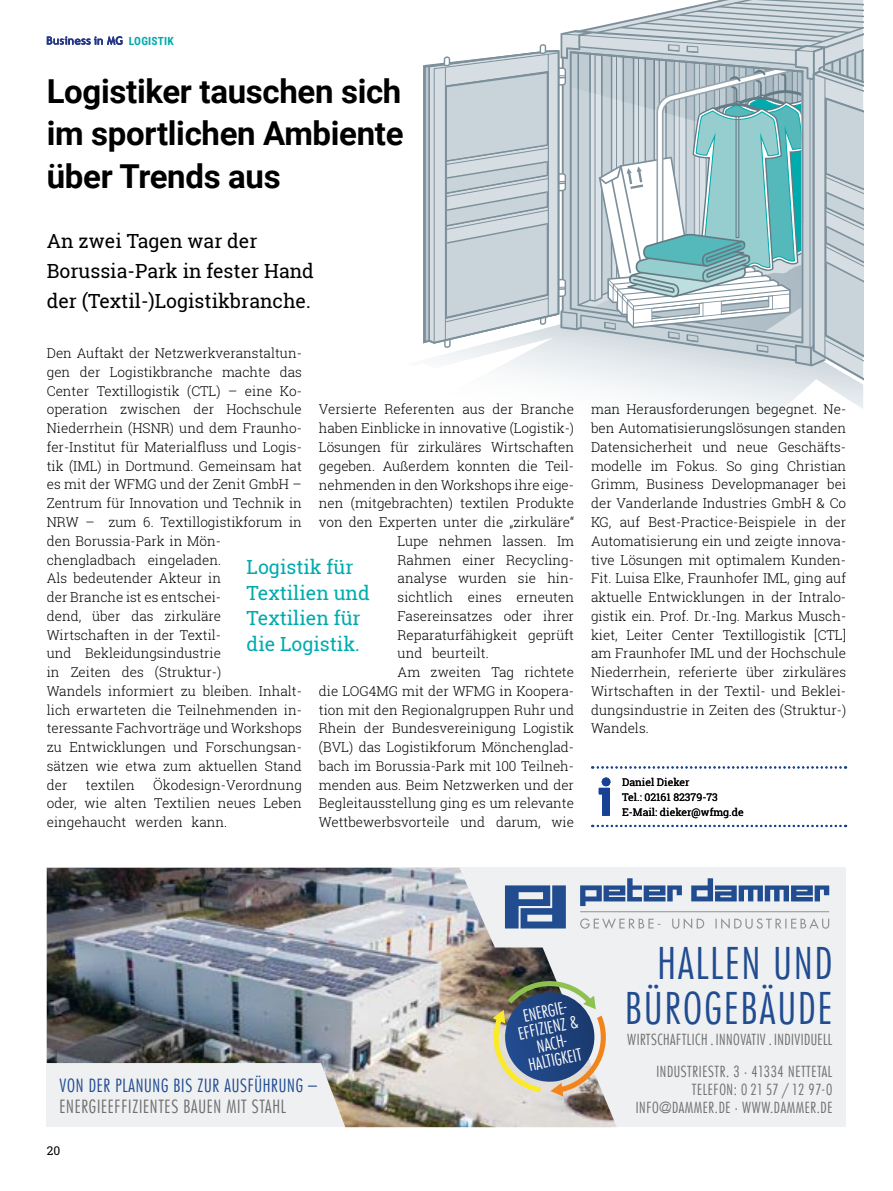
<style>
.page{position:relative;width:893px;height:1191px;background:#fff}
.page>*{position:absolute;margin:0;border:0;box-sizing:border-box;transform-origin:0 0}
.t1{font:300 condensed 42.75px/45px "Futura LT";letter-spacing:.05em;color:#214c90;text-align:right}
.t2{font:700 33px/42px "Roboto";letter-spacing:-.01em;color:#000;text-align:justify}
.t3{font:19.5px/30px "Roboto Slab";color:#000}
.t4{font:19.5px/25.5px "Roboto Slab";color:#00abae}
.t5{font:300 condensed 17.85px "Futura LT";letter-spacing:.04em;color:#706f6f}
.t6{font:300 condensed 17.85px "Futura LT";letter-spacing:.04em;color:#214c90}
.t7{font:300 condensed 16.5px/16.4px "Futura LT";color:#fff;text-align:center}
.t8{font:300 condensed 15px/18px "Futura LT";letter-spacing:.04em;color:#706f6f;text-align:right}
.t9{font:300 13.5px/18.8px "Roboto Slab";color:#000;text-align:justify}
.t10{font:12px "Roboto Slab";color:#000}
.t11{font:700 11.4px "Roboto Condensed";letter-spacing:.02em;color:#00abae}
.t12{font:10.5px/15px "Roboto Slab";color:#000}
</style>
<div class="page">
<svg style="left:47px;top:36px;width:76px;height:9px"></svg>
<div style="left:47px;top:867px;width:799px;height:260px;background:#eff0f2"></div>
<img style="left:47px;top:867px;width:570px;height:260px">
<svg style="left:493px;top:978px;width:118px;height:118px"></svg>
<svg style="left:505px;top:885px;width:61px;height:43px"></svg>
<svg style="left:580px;top:878px;width:102px;height:28px"></svg>
<svg style="left:691px;top:878px;width:138px;height:23px"></svg>
<svg style="left:580px;top:918px;width:249px;height:11px"></svg>
<hr style="left:580px;top:911px;width:249px;height:1px;background:#929292">
<svg style="left:638px;top:391px;width:225px;height:23px"></svg>
<svg style="left:423px;top:0;width:440px;height:391px"></svg>
<svg style="left:599px;top:777px;width:11px;height:39px"></svg>
<svg style="left:592px;top:766px;width:254px;height:2px"></svg>
<svg style="left:592px;top:825px;width:254px;height:2px"></svg>
<p class="t11" style="left:129px;top:33px;width:46px">LOGISTIK</p>
<h2 class="t2" style="left:47px;top:69px;width:358px">Logistiker tauschen sich im sportlichen Ambiente über Trends aus</h2>
<h3 class="t3" style="left:47px;top:226px;width:269px">An zwei Tagen war der<br>Borussia- Park in fester Hand der (Textil-)Logistikbranche.</h3>
<p class="t9" style="left:47px;top:343px;width:257px;text-align:left">Den Auftakt der Netzwerkveranstaltun&shy;gen der Logistikbranche machte das<br>Center Textillogistik (CTL) – eine Ko&shy;operation zwischen der Hochschule<br>Niederrhein (HSNR) und dem Fraunho&shy;fer-Institut für Materialfluss und Logis&shy;tik (IML) in Dortmund. Gemeinsam hat es mit der WFMG und der Zenit GmbH –<br>Zentrum für Innovation und Technik in<br>NRW – zum 6. Textillogistikforum in den Borussia-Park in Mön&shy;chengladbach eingeladen.<br>Als bedeutender Akteur in<br>der Branche ist es entschei-<br>dend, über das zirkuläre<br>Wirtschaften in der Textil-<br>und Bekleidungsindustrie<br>in Zeiten des (Struktur-)<br>Wandels informiert zu bleiben. Inhalt&shy;lich erwarteten die Teilnehmenden in&shy;teressante Fachvorträge und Workshops zu Entwicklungen und Forschungsan&shy;sätzen wie etwa zum aktuellen Stand der</p>
<p class="t9" style="left:319px;top:400px;width:257px">Versierte Referenten aus der Branche</p>
<p class="t9" style="left:319px;top:418px;width:257px">haben Einblicke in innovative (Logistik-)</p>
<p class="t9" style="left:319px;top:437px;width:257px">Lösungen für zirkuläres Wirtschaften</p>
<p class="t9" style="left:319px;top:456px;width:257px">gegeben. Außerdem konnten die Teil-</p>
<p class="t9" style="left:319px;top:475px;width:257px">nehmenden in den Workshops ihre eige-</p>
<p class="t9" style="left:319px;top:493px;width:257px">nen (mitgebrachten) textilen Produkte</p>
<p class="t9" style="left:319px;top:512px;width:257px">von den Experten unter die „zirkuläre“</p>
<p class="t9" style="left:398px;top:531px;width:178px">Lupe nehmen lassen. Im</p>
<p class="t9" style="left:398px;top:550px;width:178px">Rahmen einer Recycling-</p>
<p class="t9" style="left:398px;top:568px;width:178px">analyse wurden sie hin-</p>
<p class="t9" style="left:398px;top:587px;width:178px">sichtlich eines erneuten</p>
<p class="t9" style="left:398px;top:606px;width:178px">Fasereinsatzes oder ihrer</p>
<p class="t9" style="left:398px;top:625px;width:178px">Reparaturfähigkeit geprüft</p>
<p class="t9" style="left:398px;top:643px;width:93px">und beurteilt.</p>
<p class="t9" style="left:398px;top:662px;width:178px">Am zweiten Tag richtete</p>
<p class="t9" style="left:319px;top:681px;width:257px">die LOG4MG mit der WFMG in Koopera-</p>
<p class="t9" style="left:319px;top:700px;width:257px">tion mit den Regionalgruppen Ruhr und</p>
<p class="t9" style="left:319px;top:718px;width:257px">Rhein der Bundesvereinigung Logistik</p>
<p class="t9" style="left:319px;top:737px;width:257px">(BVL) das Logistikforum Mönchenglad-</p>
<p class="t9" style="left:319px;top:756px;width:257px">bach im Borussia-Park mit 100 Teilneh-</p>
<p class="t9" style="left:319px;top:775px;width:257px">menden aus. Beim Netzwerken und der</p>
<p class="t9" style="left:319px;top:793px;width:257px">Begleitausstellung ging es um relevante</p>
<p class="t9" style="left:319px;top:812px;width:257px">Wettbewerbsvorteile und da rum, wie</p>
<h3 class="t4" style="left:247px;top:554px;width:125px">Logistik für<br>Textilien und<br>Textilien für die Logistik.</h3>
<p class="t9" style="left:47px;top:775px;width:257px;text-indent:106px">Ökodesign-Verordnung oder, wie alten Textilien neues Leben eingehaucht werden kann.</p>
<p class="t9" style="left:86px;top:775px;width:50px">textilen</p>
<p class="t9" style="left:591px;top:400px;width:257px">man Herausforderungen begegnet. Ne&shy;ben Automatisierungslösungen standen Datensicherheit und neue Geschäfts&shy;modelle im Fokus. So ging Christian Grimm, Business Developmanager bei der Vanderlande Industries GmbH &amp; Co KG, auf Best-Practice-Beispiele in der Automatisierung ein und zeigte innova&shy;tive Lösungen mit optimalem Kunden-Fit. Luisa Elke, Fraunhofer IML, ging auf aktuelle Entwicklungen in der Intralo&shy;gistik ein. Prof. Dr.-Ing. Markus Musch&shy;kiet, Leiter Center Textillogistik [CTL] am Fraunhofer IML und der Hochschule Niederrhein, referierte über zirkuläres Wirtschaften in der Textil- und Beklei&shy;dungsindustrie in Zeiten des (Struktur-)<br>Wandels.</p>
<p class="t12" style="left:622px;top:774px;width:123px">Daniel Dieker<br>Tel.: 02161 82379-73<br>E-Mail: dieker@wfmg.de</p>
<h3 class="t6" style="left:60px;top:1074px;width:259px">VON DER PLANUNG BIS ZUR AUSFÜHRUNG –</h3>
<h3 class="t5" style="left:60px;top:1096px;width:228px">ENERGIEEFFIZIENTES BAUEN MIT STAHL</h3>
<p class="t10" style="left:47px;top:1142px;width:15px">20</p>
<p class="t7" style="left:514px;top:1009px;width:62px;rotate:-12deg">ENERGIE-<br>EFFIZIENZ &amp;<br>NACH-<br>HALTIGKEIT</p>
<h1 class="t1" style="left:625px;top:940px;width:209px">HALLEN UND<br>BÜROGEBÄUDE</h1>
<p class="t8" style="left:627px;top:1030px;width:207px">WIRTSCHAFTLICH . INNOVATIV . INDIVIDUELL</p>
<p class="t8" style="left:636px;top:1062px;width:198px">INDUSTRIESTR. 3 · 41334 NETTETAL<br>TELEFON: 0 21 57 / 12 97-0<br>INFO@DAMMER.DE · WWW.DAMMER.DE</p>
</div>
